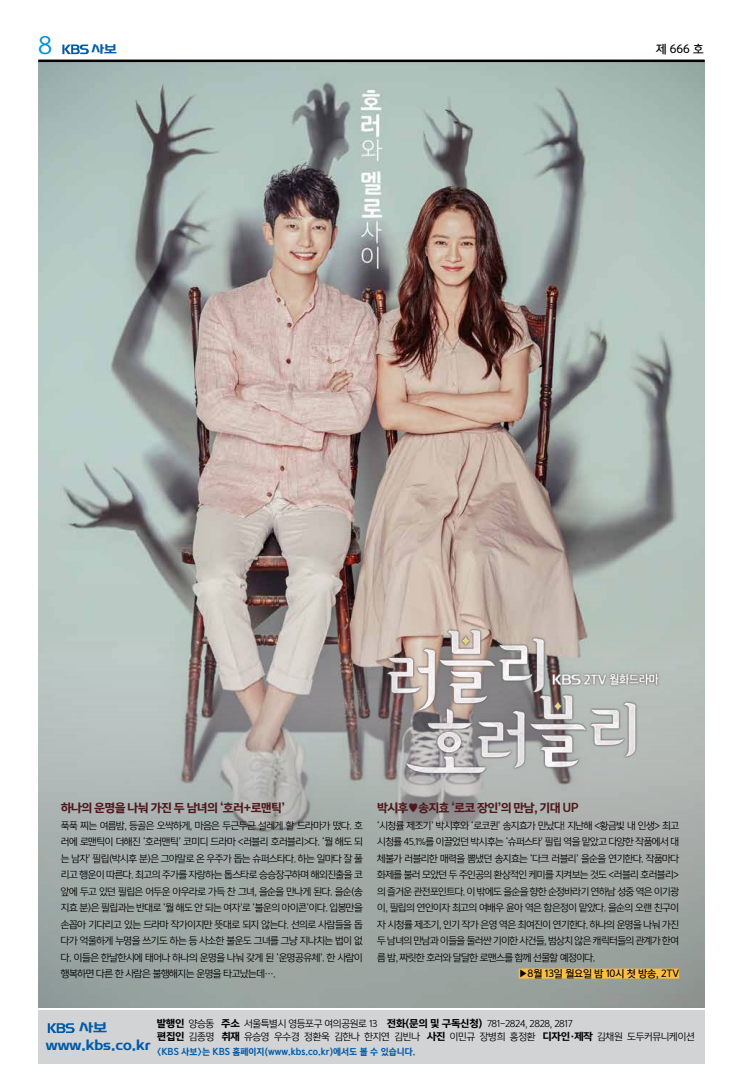
<style>
.page{position:relative;width:743px;height:1092px;background:#fff}
.page>*{position:absolute;margin:0;border:0;box-sizing:border-box;transform-origin:0 0}
.t1{font:23px "Yoon Gothic Pro 750";color:#0095da}
.t2{font:15.9px "KBSCI";color:#005aaa}
.t3{font:14.5px "KBSCI";color:#005aaa}
.t4{font:11px "Yoon Gothic Pro 780";letter-spacing:-.07em;color:#4e181b}
.t5{font:11px "Yoon Gothic Pro 760";color:#000}
.t6{font:9.5px/16.5px "Yoon Gothic Pro 740";letter-spacing:-.05em;color:#000;text-align:justify}
.t7{font:9.5px "Yoon Gothic Pro 760";letter-spacing:-.025em;color:#000}
.t8{font:8.5px "Yoon Gothic Pro 780";color:#005aaa;scale:.94 1}
.s1{font-family:"Yoon Gothic Pro 780"}
</style>
<div class="page">
<div style="left:38px;top:1009px;width:666px;height:54px;background:#d1d3d4"></div>
<svg style="left:48px;top:1023px;width:27px;height:9px"></svg>
<img style="left:38px;top:62px;width:666px;height:524px">
<svg style="left:38px;top:586px;width:666px;height:421px"></svg>
<div style="left:518px;top:968px;width:161px;height:10px;background:#febf40"></div>
<img style="left:370px;top:612px;width:310px;height:191px">
<hr style="left:38px;top:60px;width:666px;height:2px;background:#000">
<svg style="left:62px;top:44px;width:27px;height:10px"></svg>
<h1 class="t1" style="left:38px;top:30px;width:16px">8</h1>
<h3 class="t3" style="left:91px;top:43px;width:27px">사보</h3>
<p class="t5" style="left:656px;top:41px;width:49px">제 666 호</p>
<p class="t4" style="left:61px;top:799px;width:225px">하나의 운명을 나눠 가진 두 남녀의 ‘호러+로맨틱’</p>
<p class="t6" style="left:61px;top:816px;width:303px">푹푹 찌는 여름밤, 등골은 오싹하게, 마음은 두근두근 설레게 할 드라마가 떴다. 호 러에 로맨틱이 더해진 ‘호러맨틱’ 코미디 드라마 &lt;러블리 호러블리&gt;다. ‘뭘 해도 되 는 남자’ 필립(박시후 분)은 그야말로 온 우주가 돕는 슈퍼스타다. 하는 일마다 잘 풀 리고 행운이 따른다. 최고의 주가를 자랑하는 톱스타로 승승장구하며 해외진출을 코 앞에 두고 있던 필립은 어두운 아우라로 가득 찬 그녀, 을순을 만나게 된다. 을순(송 지효 분)은 필립과는 반대로 ‘뭘 해도 안 되는 여자’로 ‘불운의 아이콘’이다. 입봉만을 손꼽아 기다리고 있는 드라마 작가이지만 뜻대로 되지 않는다. 선의로 사람들을 돕 다가 억울하게 누명을 쓰기도 하는 등 사소한 불운도 그녀를 그냥 지나치는 법이 없 다. 이들은 한날한시에 태어나 하나의 운명을 나눠 갖게 된 ‘운명공유체’. 한 사람이 행복하면 다른 한 사람은 불행해지는 운명을 타고났는데….</p>
<p class="t4" style="left:377px;top:799px;width:203px">박시후♥송지효 ‘로코 장인’의 만남, 기대 UP</p>
<p class="t6" style="left:377px;top:816px;width:303px">‘시청률 제조기’ 박시후와 ‘로코퀸’ 송지효가 만났다! 지난해 &lt;황금빛 내 인생&gt; 최고 시청률 45.1%를 이끌었던 박시후는 ‘슈퍼스타’ 필립 역을 맡았고 다양한 작품에서 대 체불가 러블리한 매력을 뽐냈던 송지효는 ‘다크 러블리’ 을순을 연기한다. 작품마다 화제를 불러 모았던 두 주인공의 환상적인 케미를 지켜보는 것도 &lt;러블리 호러블리&gt; 의 즐거운 관전포인트다. 이 밖에도 을순을 향한 순정바라기 연하남 성중 역은 이기광 이, 필립의 연인이자 최고의 여배우 윤아 역은 함은정이 맡았다. 을순의 오랜 친구이 자 시청률 제조기, 인기 작가 은영 역은 최여진이 연기한다. 하나의 운명을 나눠 가진 두 남녀의 만남과 이들을 둘러싼 기이한 사건들, 범상치 않은 캐릭터들의 관계가 한여 름 밤, 짜릿한 호러와 달달한 로맨스를 함께 선물할 예정이다.</p>
<p class="t7" style="left:518px;top:967px;width:162px">▶8월 13일 월요일 밤 10시 첫 방송, 2TV</p>
<p class="t6" style="left:157px;top:1014px;width:417px"><span class="s1">발행인</span> 양승동 <span class="s1">주소</span> 서울특별시 영등포구 여의공원로 13 <span class="s1">전화(문의 및 구독신청)</span> 781-2824, 2828, 2817</p>
<h2 class="t2" style="left:79px;top:1020px;width:30px">사보</h2>
<p class="t8" style="left:46px;top:1044px;width:394px"><sup>www.kbs.co.kr</sup> 〈KBS 사보〉는 KBS 홈페이지(www.kbs.co.kr)에서도 볼 수 있습니다.</p>
<p class="t6" style="left:157px;top:1028px;width:539px"><span class="s1">편집인</span> 김종명 <span class="s1">취재</span> 유승영 우수경 정환욱 김한나 한지연 김빈나 <span class="s1">사진</span> 이민규 장병희 홍정환 <span class="s1">디자인· 제작</span> 김채원 도두커뮤니케이션</p>
</div>
